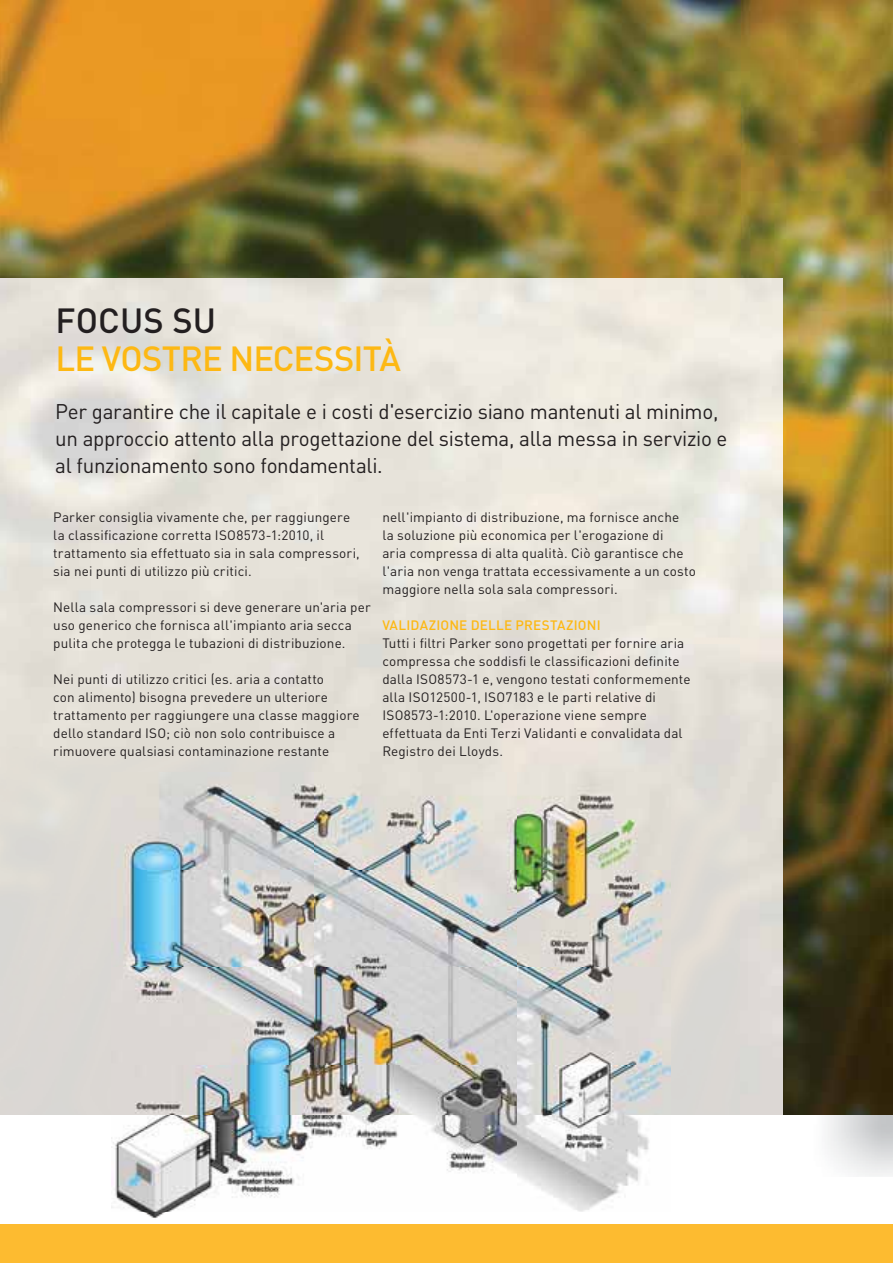
<style>
.page{position:relative;width:893px;height:1263px;background:#fff}
.page>*{position:absolute;margin:0;border:0;box-sizing:border-box;transform-origin:0 0}
.t1{font:500 34.5px "DINOT";letter-spacing:-.025em;color:#fdb813}
.t2{font:500 34.5px "DINOT";letter-spacing:.005em;color:#231f20}
.t3{font:21px/27px "DIN Pro";letter-spacing:-.015em;color:#231f20}
.t4{font:13.5px/18px "DINOT";letter-spacing:.01em;color:#231f20}
.t5{font:500 13.5px "DINOT";letter-spacing:.01em;color:#fdb813}
</style>
<div class="page">
<img style="left:0;top:0;width:741px;height:801px">
<img style="left:112px;top:773px;width:558px;height:445px">
<img style="left:782px;top:1009px;width:111px;height:167px">
<img style="left:741px;top:0;width:152px;height:1009px">
<img style="left:741px;top:279px;width:41px;height:836px">
<div style="left:0;top:1225px;width:893px;height:38px;background:#fdbb30"></div>
<h1 class="t2" style="left:55px;top:301px;width:162px">FOCUS SU</h1>
<h1 class="t1" style="left:55px;top:338px;width:347px">LE VOSTRE NECESSITÀ</h1>
<h2 class="t3" style="left:55px;top:400px;width:674px">Per garantire che il capitale e i costi d'esercizio siano mantenuti al minimo, un approccio attento alla progettazione del sistema, alla messa in servizio e al funzionamento sono fondamentali.</h2>
<p class="t4" style="left:53px;top:510px;width:308px">Parker consiglia vivamente che, per raggiungere la classificazione corretta ISO8573-1:2010, il trattamento sia effettuato sia in sala compressori, sia nei punti di utilizzo più critici.</p>
<p class="t4" style="left:53px;top:600px;width:319px">Nella sala compressori si deve generare un'aria per uso generico che fornisca all'impianto aria secca pulita che protegga le tubazioni di distribuzione.</p>
<p class="t4" style="left:53px;top:672px;width:308px">Nei punti di utilizzo critici (es. aria a contatto<br>con alimento) bisogna prevedere un ulteriore trattamento per raggiungere una classe maggiore dello standard ISO; ciò non solo contribuisce a rimuovere qualsiasi contaminazione restante</p>
<p class="t4" style="left:382px;top:510px;width:315px">nell'impianto di distribuzione, ma fornisce anche<br>la soluzione più economica per l'erogazione di<br>aria compressa di alta qualità. Ciò garantisce che l'aria non venga trattata eccessivamente a un costo maggiore nella sola sala compressori.</p>
<p class="t5" style="left:382px;top:617px;width:220px">VALIDAZIONE DELLE PRESTAZIONI</p>
<p class="t4" style="left:382px;top:636px;width:310px">Tutti i filtri Parker sono progettati per fornire aria compressa che soddisfi le classificazioni definite dalla ISO8573-1 e, vengono testati conformemente alla ISO12500-1, ISO7183 e le parti relative di ISO8573-1:2010. L'operazione viene sempre effettuata da Enti Terzi Validanti e convalidata dal Registro dei Lloyds.</p>
</div>
